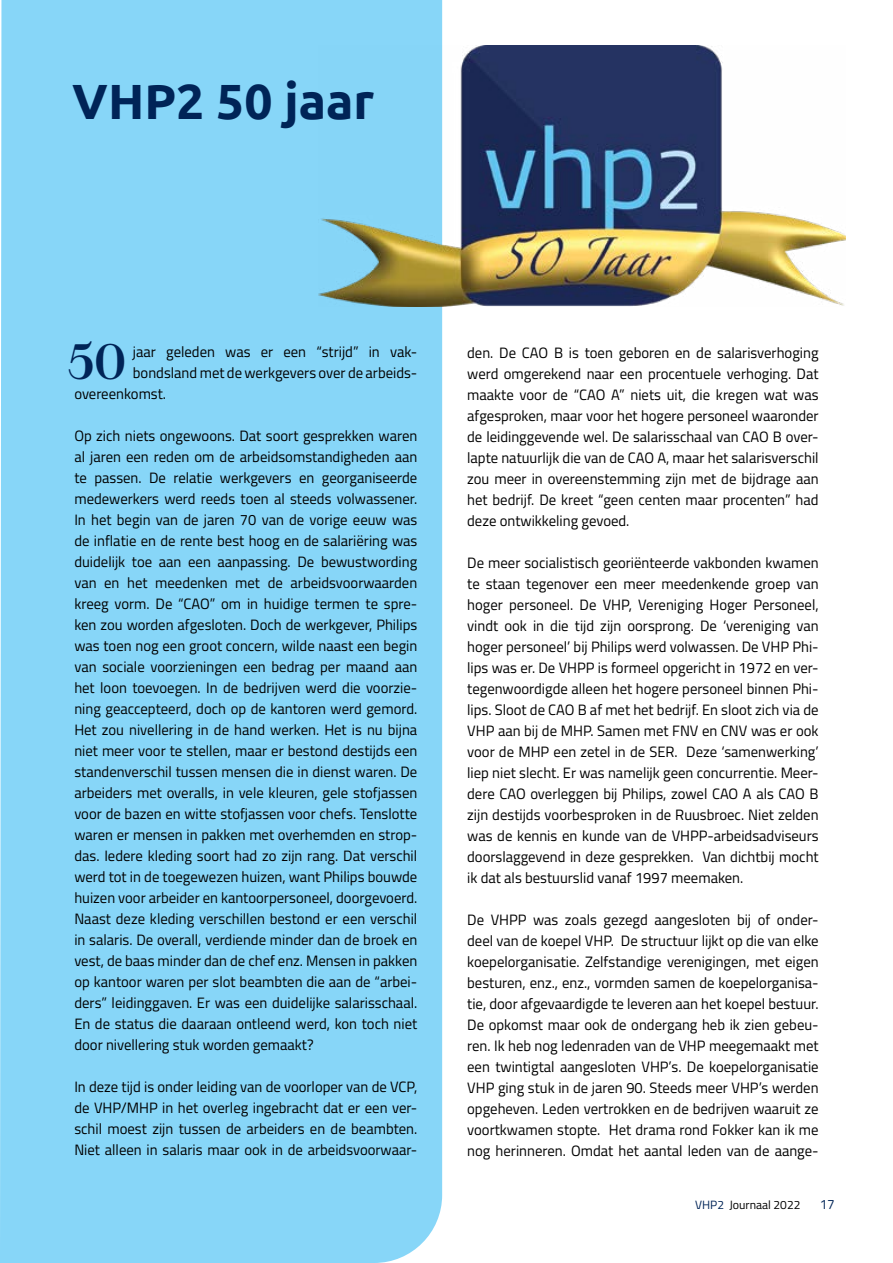
<style>
.page{position:relative;width:893px;height:1263px;background:#fff}
.page>*{position:absolute;margin:0;border:0;box-sizing:border-box;transform-origin:0 0}
.KOP{font:700 49.5px "Ubuntu";color:#002457}
.t1{font:500 49.5px "Walbaum 18 pt";color:#002457}
._1_platte_tkst{font:15px/21px "Titillium Web";color:#000;text-align:justify}
.t2{font:13.5px "Titillium Web";color:#002457}
.t3{font:12px "Titillium Web";color:#000}
.s1{color:#002457}
</style>
<div class="page">
<div style="left:0;top:0;width:442px;height:1263px;background:#87d6f8"></div>
<img style="left:318px;top:46px;width:528px;height:261px">
<p class="KOP" style="left:72px;top:72px;width:303px">VHP2 50 jaar</p>
<p class="t1" style="left:68px;top:321px;width:60px">50</p>
<p class="_1_platte_tkst" style="left:467px;top:341px;width:353px">den. De CAO B is toen geboren en de salarisverhoging werd omgerekend naar een procentuele verhoging. Dat maakte voor de “CAO A” niets uit, die kregen wat was afgesproken, maar voor het hogere personeel waaronder de leidinggevende wel. De salarisschaal van CAO B over&shy;lapte natuurlijk die van de CAO A, maar het salarisverschil zou meer in overeenstemming zijn met de bijdrage aan het bedrijf. De kreet “geen centen maar procenten” had deze ontwikkeling gevoed.</p>
<p class="_1_platte_tkst" style="left:467px;top:551px;width:353px">De meer socialistisch georiënteerde vakbonden kwamen te staan tegenover een meer meedenkende groep van hoger personeel. De VHP, Vereniging Hoger Personeel, vindt ook in die tijd zijn oorsprong. De ‘vereniging van hoger personeel’ bij Philips werd volwassen. De VHP Phi&shy;lips was er. De VHPP is formeel opgericht in 1972 en ver&shy;tegenwoordigde alleen het hogere personeel binnen Phi&shy;lips. Sloot de CAO B af met het bedrijf. En sloot zich via de VHP aan bij de MHP. Samen met FNV en CNV was er ook voor de MHP een zetel in de SER. Deze ‘samenwerking’ liep niet slecht. Er was namelijk geen concurrentie. Meer&shy;dere CAO overleggen bij Philips, zowel CAO A als CAO B zijn destijds voorbesproken in de Ruusbroec. Niet zelden was de kennis en kunde van de VHPP-arbeidsadviseurs doorslaggevend in deze gesprekken. Van dichtbij mocht ik dat als bestuurslid vanaf 1997 meemaken.</p>
<p class="_1_platte_tkst" style="left:467px;top:908px;width:353px">De VHPP was zoals gezegd aangesloten bij of onder&shy;deel van de koepel VHP. De structuur lijkt op die van elke koepelorganisatie. Zelfstandige verenigingen, met eigen besturen, enz., enz., vormden samen de koepelorganisa&shy;tie, door afgevaardigde te leveren aan het koepel bestuur.<br>De opkomst maar ook de ondergang heb ik zien gebeu&shy;ren. Ik heb nog ledenraden van de VHP meegemaakt met een twintigtal aangesloten VHP’s. De koepelorganisatie VHP ging stuk in de jaren 90. Steeds meer VHP’s werden opgeheven. Leden vertrokken en de bedrijven waaruit ze voortkwamen stopte. Het drama rond Fokker kan ik me nog herinneren. Omdat het aantal leden van de aange-</p>
<p class="_1_platte_tkst" style="left:133px;top:341px;width:286px">jaar geleden was er een “strijd” in vak-</p>
<p class="_1_platte_tkst" style="left:133px;top:362px;width:286px">bondsland met de werkgevers over de arbeids-</p>
<p class="_1_platte_tkst" style="left:74px;top:383px;width:93px">overeenkomst.</p>
<p class="_1_platte_tkst" style="left:74px;top:425px;width:344px">Op zich niets ongewoons. Dat soort gesprekken waren al jaren een reden om de arbeidsomstandigheden aan te passen. De relatie werkgevers en georganiseerde medewerkers werd reeds toen al steeds volwassener.<br>In het begin van de jaren 70 van de vorige eeuw was de inflatie en de rente best hoog en de salariëring was duidelijk toe aan een aanpassing. De bewustwording van en het meedenken met de arbeidsvoorwaarden kreeg vorm. De “CAO” om in huidige termen te spre&shy;ken zou worden afgesloten. Doch de werkgever, Philips was toen nog een groot concern, wilde naast een begin van sociale voorzieningen een bedrag per maand aan het loon toevoegen. In de bedrijven werd die voorzie&shy;ning geaccepteerd, doch op de kantoren werd gemord.<br>Het zou nivellering in de hand werken. Het is nu bijna niet meer voor te stellen, maar er bestond destijds een standenverschil tussen mensen die in dienst waren. De arbeiders met overalls, in vele kleuren, gele stofjassen voor de bazen en witte stofjassen voor chefs. Tenslotte waren er mensen in pakken met overhemden en strop&shy;das. Iedere kleding soort had zo zijn rang. Dat verschil werd tot in de toegewezen huizen, want Philips bouwde huizen voor arbeider en kantoorpersoneel, doorgevoerd.<br>Naast deze kleding verschillen bestond er een verschil in salaris. De overall, verdiende minder dan de broek en vest, de baas minder dan de chef enz. Mensen in pakken op kantoor waren per slot beambten die aan de “arbei&shy;ders” leidinggaven. Er was een duidelijke salarisschaal.<br>En de status die daaraan ontleend werd, kon toch niet door nivellering stuk worden gemaakt?</p>
<p class="_1_platte_tkst" style="left:74px;top:1076px;width:344px">In deze tijd is onder leiding van de voorloper van de VCP, de VHP/MHP in het overleg ingebracht dat er een ver&shy;schil moest zijn tussen de arbeiders en de beambten.<br>Niet alleen in salaris maar ook in de arbeidsvoorwaar-</p>
<p class="t3" style="left:695px;top:1196px;width:107px"><span class="s1">VHP2</span> Journaal 2022</p>
<p class="t2" style="left:820px;top:1194px;width:17px">17</p>
</div>
